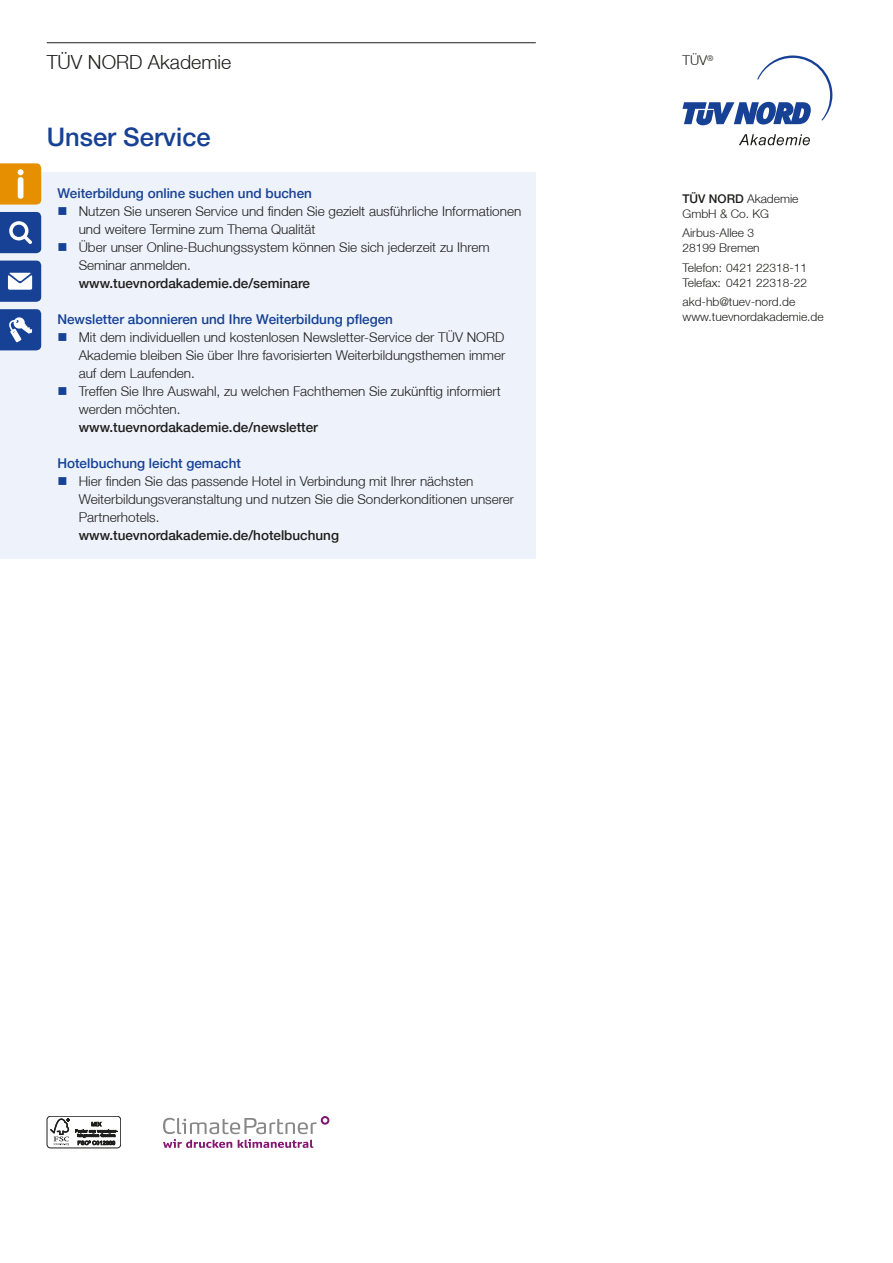
<style>
.page{position:relative;width:893px;height:1263px;background:#fff}
.page>*{position:absolute;margin:0;border:0;box-sizing:border-box;transform-origin:0 0}
.t1{font:500 25.5px "Helvetica Neue LT";color:#164194}
.t2{font:300 19.5px "Helvetica Neue LT";color:#1d1d1b}
.t3{font:300 13.5px/18px "Helvetica Neue LT";color:#1d1d1b}
.t4{font:500 13.5px "Helvetica Neue LT";color:#164194}
.t5{font:500 13.5px "Helvetica Neue LT";color:#1d1d1b}
.t6{font:300 12px/15px "Helvetica Neue LT";color:#1d1d1b}
.s1{font-weight:500}
</style>
<div class="page">
<hr style="left:47px;top:42px;width:489px;height:1px;background:#1d1d1b">
<svg style="left:739px;top:134px;width:71px;height:11px"></svg>
<svg style="left:682px;top:56px;width:150px;height:69px"></svg>
<div style="left:0;top:172px;width:536px;height:387px;background:#eef2fa"></div>
<svg style="left:47px;top:1116px;width:74px;height:32px"></svg>
<svg style="left:163px;top:1116px;width:166px;height:32px"></svg>
<svg style="left:0;top:163px;width:41px;height:42px;background:#e89a1b"></svg>
<svg style="left:0;top:261px;width:41px;height:41px;background:#496aab"></svg>
<svg style="left:0;top:309px;width:41px;height:41px;background:#395da4"></svg>
<svg style="left:0;top:212px;width:41px;height:41px;background:#3258a1"></svg>
<h2 class="t2" style="left:47px;top:51px;width:186px">TÜV NORD Akademie</h2>
<h1 class="t1" style="left:47px;top:121px;width:165px">Unser Service</h1>
<p class="t4" style="left:57px;top:185px;width:256px">Weiterbildung online suchen und buchen</p>
<p class="t3" style="left:79px;top:202px;width:444px">Nutzen Sie unseren Service und finden Sie gezielt ausführliche Informationen und weitere Termine zum Thema Qualität<br>Über unser Online-Buchungssystem können Sie sich jederzeit zu Ihrem Seminar anmelden.</p>
<p class="t5" style="left:79px;top:275px;width:233px">www.tuevnordakademie.de/seminare</p>
<p class="t4" style="left:57px;top:311px;width:337px">Newsletter abonnieren und Ihre Weiterbildung pflegen</p>
<p class="t3" style="left:79px;top:328px;width:428px">Mit dem individuellen und kostenlosen Newsletter-Service der TÜV NORD Akademie bleiben Sie über Ihre favorisierten Weiterbildungsthemen immer auf dem Laufenden.<br>Treffen Sie Ihre Auswahl, zu welchen Fachthemen Sie zukünftig informiert werden möchten.</p>
<p class="t5" style="left:79px;top:419px;width:241px">www.tuevnordakademie.de/newsletter</p>
<p class="t4" style="left:57px;top:455px;width:185px">Hotelbuchung leicht gemacht</p>
<p class="t3" style="left:79px;top:472px;width:437px">Hier finden Sie das passende Hotel in Verbindung mit Ihrer nächsten<br>Weiterbildungsveranstaltung und nutzen Sie die Sonderkonditionen unserer<br>Partnerhotels.</p>
<p class="t5" style="left:79px;top:527px;width:262px">www.tuevnordakademie.de/hotelbuchung</p>
<p class="t3" style="left:682px;top:51px;width:33px">TÜV<sup>®</sup></p>
<p class="t6" style="left:682px;top:190px;width:118px"><span class="s1">TÜV NORD</span> Akademie<br>GmbH &amp; Co. KG</p>
<p class="t6" style="left:682px;top:225px;width:79px">Airbus-Allee 3<br>28199 Bremen</p>
<p class="t6" style="left:682px;top:259px;width:126px">Telefon: 0421 22318-11<br>Telefax: 0421 22318-22</p>
<p class="t6" style="left:682px;top:294px;width:143px">akd-hb@tuev-nord.de www.tuevnordakademie.de</p>
</div>
